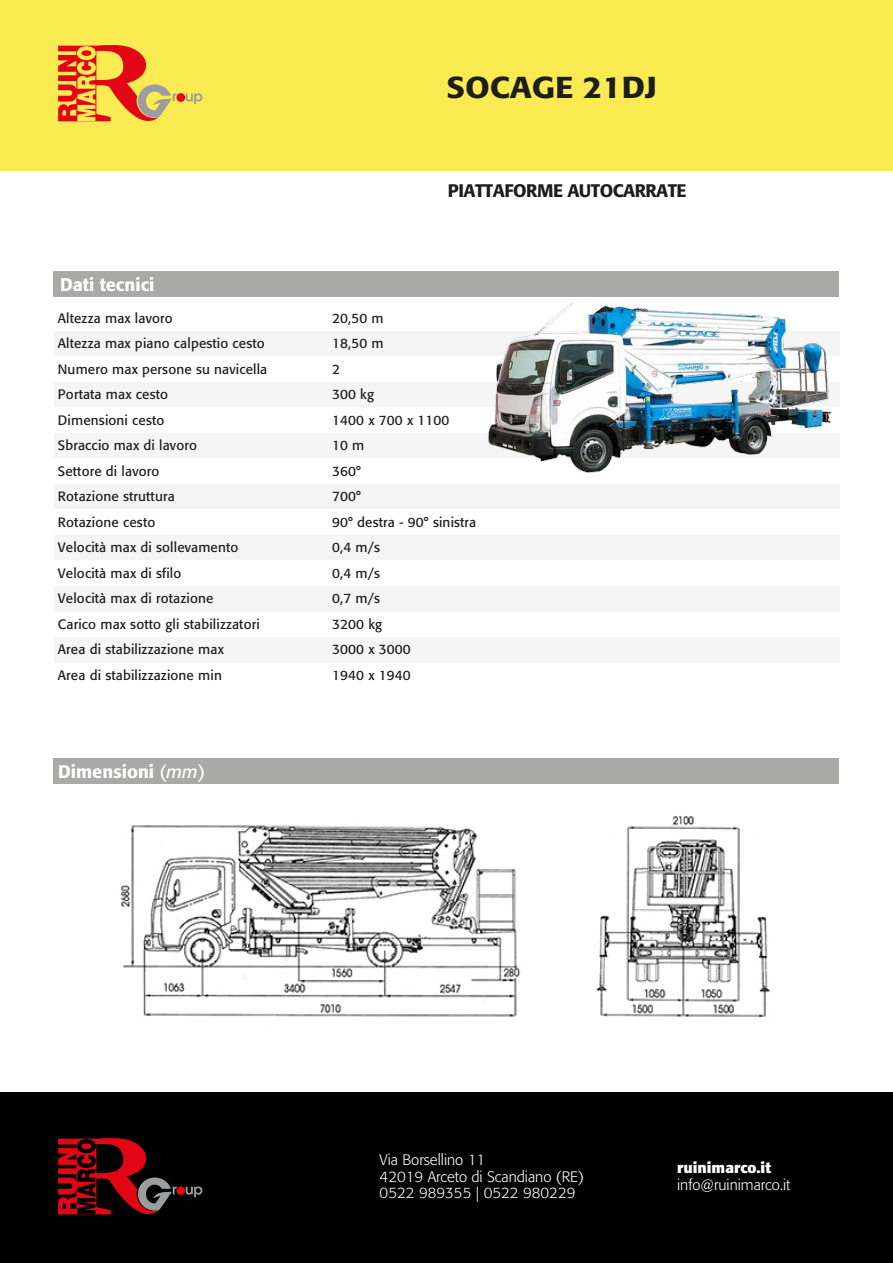
<style>
.page{position:relative;width:893px;height:1263px;background:#fff}
.page>*{position:absolute;margin:0;border:0;box-sizing:border-box;transform-origin:0 0}
.t1{font:500 30px "Formata";color:#1d1d1b;scale:1.1 1}
.t2{font:500 18px "Formata";color:#fff}
.t3{font:500 18px "Formata";letter-spacing:-.025em;color:#1d1d1b}
.t4{font:300 15px/16.5px "Formata";color:#fff}
.t5{font:700 15px "Formata";color:#fff}
.t6{font:13.5px "Formata";letter-spacing:.01em;color:#1d1d1b}
.s1{font-weight:400}
.s2{font-weight:400;font-style:italic}
</style>
<div class="page">
<div style="left:54px;top:271px;width:785px;height:26px;background:#a9a9a8"></div>
<div style="left:0;top:0;width:893px;height:170px;background:#fbeb53"></div>
<div style="left:0;top:1093px;width:893px;height:170px;background:#010101"></div>
<div style="left:54px;top:331px;width:785px;height:25px;background:#f5f5f5"></div>
<div style="left:54px;top:758px;width:785px;height:25px;background:#a9a9a8"></div>
<div style="left:54px;top:382px;width:785px;height:25px;background:#f5f5f5"></div>
<div style="left:54px;top:433px;width:785px;height:25px;background:#f5f5f5"></div>
<div style="left:54px;top:484px;width:785px;height:25px;background:#f5f5f5"></div>
<div style="left:54px;top:535px;width:785px;height:25px;background:#f5f5f5"></div>
<div style="left:54px;top:586px;width:785px;height:25px;background:#f5f5f5"></div>
<div style="left:54px;top:637px;width:785px;height:26px;background:#f5f5f5"></div>
<svg style="left:186px;top:93px;width:16px;height:11px"></svg>
<div style="left:176px;top:93px;width:9px;height:9px;background:#e20614;border-radius:50%"></div>
<svg style="left:58px;top:45px;width:119px;height:77px"></svg>
<svg style="left:186px;top:1186px;width:16px;height:11px"></svg>
<div style="left:176px;top:1186px;width:9px;height:9px;background:#e20614;border-radius:50%"></div>
<svg style="left:58px;top:1138px;width:119px;height:77px"></svg>
<img style="left:488px;top:302px;width:344px;height:171px">
<img style="left:121px;top:816px;width:649px;height:202px">
<h1 class="t1" style="left:446px;top:68px;width:193px">SOCAGE 21DJ</h1>
<h2 class="t2" style="left:60px;top:274px;width:96px">Dati tecnici</h2>
<h2 class="t3" style="left:448px;top:179px;width:240px">PIATTAFORME AUTOCARRATE</h2>
<p class="t6" style="left:58px;top:310px;width:116px">Altezza max lavoro</p>
<p class="t6" style="left:332px;top:310px;width:53px">20,50 m</p>
<p class="t6" style="left:58px;top:335px;width:208px">Altezza max piano calpestio cesto</p>
<p class="t6" style="left:332px;top:335px;width:53px">18,50 m</p>
<p class="t6" style="left:58px;top:361px;width:211px">Numero max persone su navicella</p>
<p class="t6" style="left:332px;top:361px;width:9px">2</p>
<p class="t6" style="left:58px;top:386px;width:112px">Portata max cesto</p>
<p class="t6" style="left:332px;top:386px;width:44px">300 kg</p>
<p class="t6" style="left:58px;top:412px;width:108px">Dimensioni cesto</p>
<p class="t6" style="left:332px;top:412px;width:119px">1400 x 700 x 1100</p>
<p class="t6" style="left:58px;top:437px;width:140px">Sbraccio max di lavoro</p>
<p class="t6" style="left:332px;top:437px;width:34px">10 m</p>
<p class="t6" style="left:58px;top:463px;width:103px">Settore di lavoro</p>
<p class="t6" style="left:332px;top:463px;width:30px">360°</p>
<p class="t6" style="left:58px;top:488px;width:118px">Rotazione struttura</p>
<p class="t6" style="left:332px;top:488px;width:30px">700°</p>
<p class="t6" style="left:58px;top:514px;width:99px">Rotazione cesto</p>
<p class="t6" style="left:332px;top:514px;width:146px">90° destra - 90° sinistra</p>
<p class="t6" style="left:58px;top:539px;width:182px">Velocità max di sollevamento</p>
<p class="t6" style="left:332px;top:539px;width:49px">0,4 m/s</p>
<p class="t6" style="left:58px;top:565px;width:125px">Velocità max di sfilo</p>
<p class="t6" style="left:332px;top:565px;width:49px">0,4 m/s</p>
<p class="t6" style="left:58px;top:590px;width:157px">Velocità max di rotazione</p>
<p class="t6" style="left:332px;top:590px;width:49px">0,7 m/s</p>
<p class="t6" style="left:58px;top:616px;width:203px">Carico max sotto gli stabilizzatori</p>
<p class="t6" style="left:332px;top:616px;width:52px">3200 kg</p>
<p class="t6" style="left:58px;top:641px;width:167px">Area di stabilizzazione max</p>
<p class="t6" style="left:332px;top:641px;width:80px">3000 x 3000</p>
<p class="t6" style="left:58px;top:667px;width:165px">Area di stabilizzazione min</p>
<p class="t6" style="left:332px;top:667px;width:80px">1940 x 1940</p>
<h2 class="t2" style="left:58px;top:760px;width:149px">Dimensioni <span class="s1">(</span><span class="s2">mm</span><span class="s1">)</span></h2>
<p class="t4" style="left:380px;top:1152px;width:206px">Via Borsellino 11<br>42019 Arceto di Scandiano (RE)<br>0522 989355 | 0522 980229</p>
<p class="t5" style="left:677px;top:1158px;width:95px">ruinimarco.it</p>
<p class="t4" style="left:677px;top:1176px;width:115px">info@ruinimarco.it</p>
</div>
